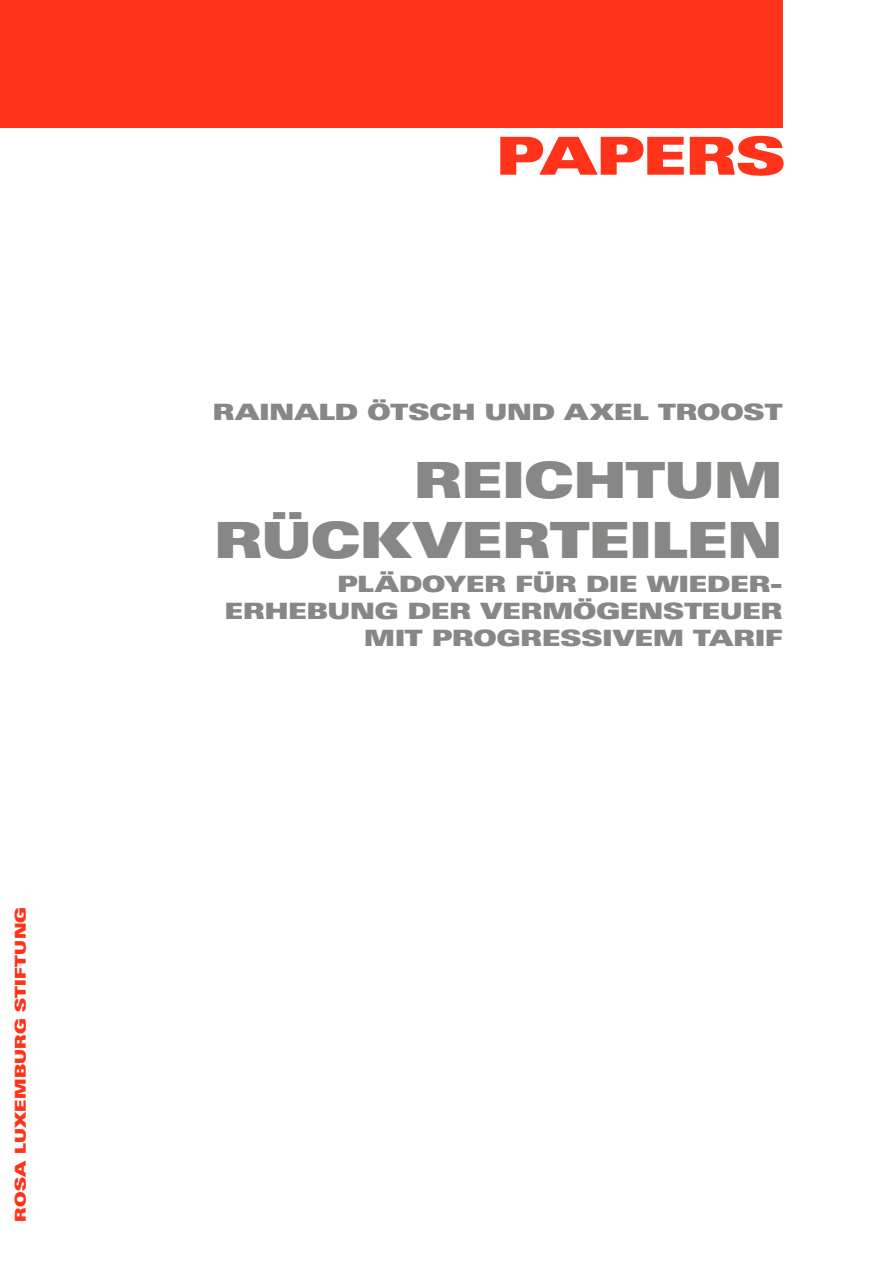
<style>
.page{position:relative;width:893px;height:1263px;background:#fff}
.page>*{position:absolute;margin:0;border:0;box-sizing:border-box;transform-origin:0 0}
.t1{font:52.5px "Linotype Univers Extd X Black";letter-spacing:-.005em;color:#ff3319}
.t2{font:49.95px/60px "Linotype Univers Extd X Black";letter-spacing:-.005em;color:#878786;text-align:right}
.t3{font:22.5px/27px "Linotype Univers Extd X Black";color:#878786;text-align:right}
.t4{font:15px "Linotype Univers Extd X Black";letter-spacing:.015em;color:#ff3319}
</style>
<div class="page">
<div style="left:0;top:0;width:782px;height:128px;background:#ff3319"></div>
<p class="t4" style="left:11px;top:1221px;width:316px;rotate:-90deg">ROSA LUXEMBURG STIFTUNG</p>
<h1 class="t1" style="left:497px;top:124px;width:290px">PAPERS</h1>
<p class="t3" style="left:213px;top:399px;width:571px">RAINALD ÖTSCH UND AXEL TROOST</p>
<h2 class="t2" style="left:214px;top:450px;width:569px">REICHTUM<br>RÜCKVERTEILEN</h2>
<p class="t3" style="left:225px;top:571px;width:559px">PLÄDOYER FÜR DIE WIEDER-<br>ERHEBUNG DER VERMÖGENSTEUER<br>MIT -PROGRESSIVEM TARIF</p>
</div>
